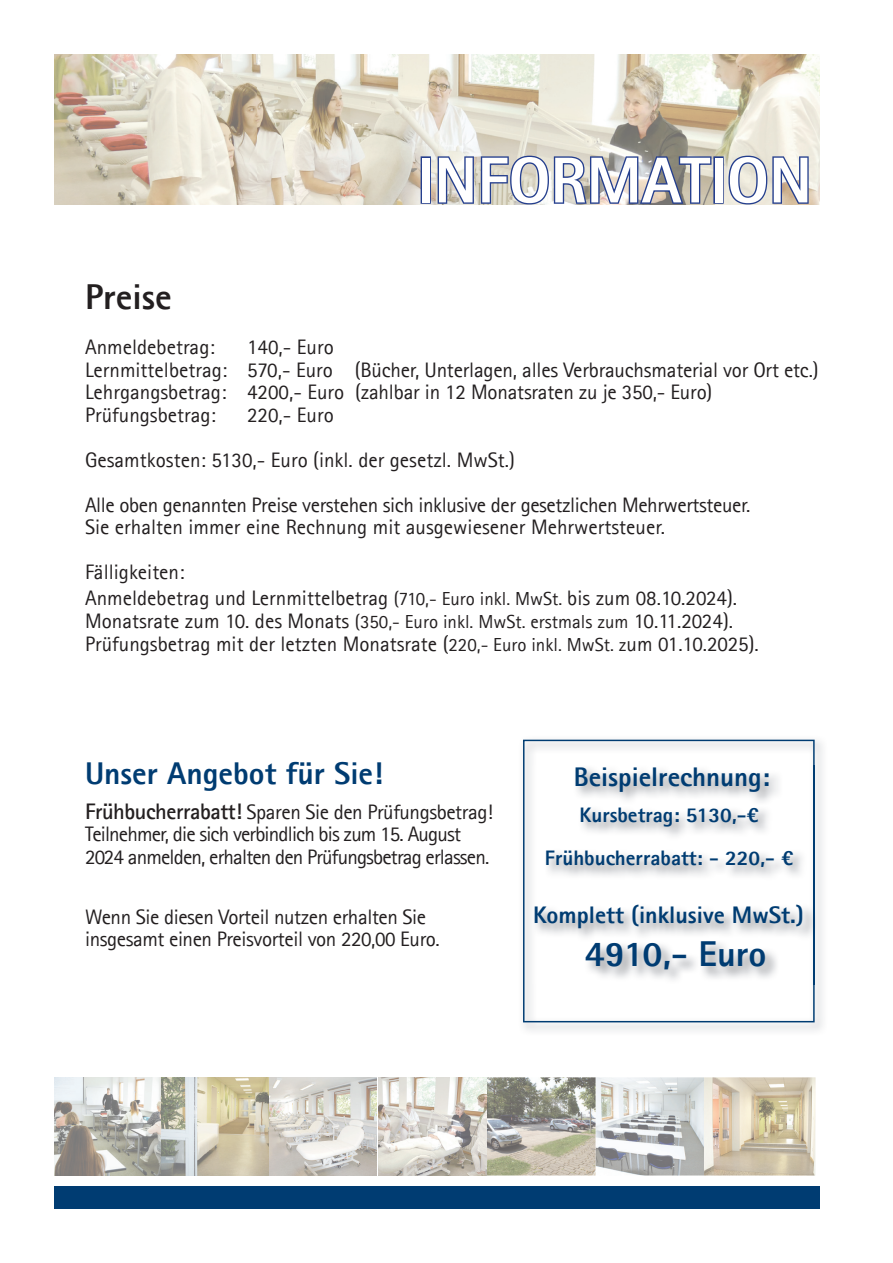
<style>
.page{position:relative;width:893px;height:1263px;background:#fff}
.page>*{position:absolute;margin:0;border:0;box-sizing:border-box;transform-origin:0 0}
.t1{font:800 64.8px "Agfa Rotis Sans Serif";color:#fff}
.t2{font:800 36px "Agfa Rotis Sans Serif";color:#003c72}
.t3{font:800 36px "Agfa Rotis Sans Serif";color:#231f20}
.t4{font:800 31.5px "Agfa Rotis Sans Serif";color:#003c72}
.t5{font:800 27px "Agfa Rotis Sans Serif";color:#003c72}
.t6{font:800 24px "Agfa Rotis Sans Serif";color:#003c72}
.t7{font:21px/22.5px "Agfa Rotis Sans Serif";letter-spacing:-.01em;color:#231f20}
.t8{font:21px/22.5px "Agfa Rotis Sans Serif";letter-spacing:-.04em;color:#231f20}
.t9{font:800 21px/43.5px "Agfa Rotis Sans Serif";color:#003c72;text-align:center}
.s1{font-size:18.9px}
.s2{font-weight:700;font-size:22.5px}
</style>
<div class="page">
<svg style="left:523px;top:740px;width:292px;height:282px"></svg>
<img style="left:533px;top:765px;width:284px;height:219px">
<img style="left:813px;top:765px;width:2px;height:219px">
<div style="left:54px;top:1186px;width:765px;height:23px;background:#003c72"></div>
<img style="left:54px;top:54px;width:765px;height:151px">
<div style="left:421px;top:156px;width:10px;height:48px;border:3px solid #253f8e"></div>
<svg style="left:436px;top:154px;width:277px;height:51px;background:#9ca1b0"></svg>
<div style="left:713px;top:156px;width:11px;height:48px;border:3px solid #253f8e"></div>
<svg style="left:727px;top:154px;width:83px;height:51px;background:#abaebc"></svg>
<img style="left:54px;top:1077px;width:761px;height:98px">
<h1 class="t1" style="left:417px;top:139px;width:396px">INFORMATION</h1>
<h2 class="t3" style="left:85px;top:274px;width:88px">Preise</h2>
<p class="t7" style="left:85px;top:336px;width:131px">Anmeldebetrag:</p>
<p class="t7" style="left:85px;top:336px;width:735px;text-indent:162px">140,- Euro<br>Lernmittelbetrag: 570,- Euro (Bücher, Unterlagen, alles Verbrauchsmaterial vor Ort etc.)<br>Lehrgangsbetrag: 4200,- Euro (zahlbar in 12 Monatsraten zu je 350,- Euro)<br>Prüfungsbetrag:</p>
<p class="t7" style="left:85px;top:392px;width:667px;line-height:45px;text-indent:162px">220,- Euro<br>Gesamtkosten: 5130,- Euro (inkl. der gesetzl. MwSt.)<br>Alle oben genannten Preise verstehen sich inklusive der gesetzlichen Mehrwertsteuer.</p>
<p class="t7" style="left:85px;top:505px;width:581px;line-height:45px">Sie erhalten immer eine Rechnung mit ausgewiesener Mehrwertsteuer.<br>Fälligkeiten:</p>
<p class="t7" style="left:85px;top:586px;width:675px;line-height:23px">Anmeldebetrag und Lernmittelbetrag <span class="s1">(710,- Euro inkl. MwSt.</span> bis zum 08.10.2024).<br>Monatsrate zum 10. des Monats <span class="s1">(350,- Euro inkl. MwSt. erstmals zum</span> 10.11.2024).<br>Prüfungsbetrag mit der letzten Monatsrate (<span class="s1">220,- Euro inkl. MwSt. z</span>um 01.10.2025).</p>
<h3 class="t4" style="left:85px;top:754px;width:300px">Unser Angebot für Sie!</h3>
<p class="t8" style="left:85px;top:800px;width:409px"><span class="s2">Frühbucherrabatt!</span> Sparen Sie den Prüfungsbetrag!<br>Teilnehmer, die sich verbindlich bis zum 15. August<br>2024 anmelden, erhalten den Prüfungsbetrag erlassen.</p>
<p class="t7" style="left:85px;top:905px;width:356px">Wenn Sie diesen Vorteil nutzen erhalten Sie insgesamt einen Preisvorteil von 220,00 Euro.</p>
<p class="t5" style="left:574px;top:759px;width:198px">Beispielrechnung:</p>
<p class="t9" style="left:545px;top:792px;width:250px">Kursbetrag: 5130,-€<br>Frühbucherrabatt: - 220,- €</p>
<p class="t6" style="left:533px;top:900px;width:272px">Komplett (inklusive MwSt.)</p>
<h2 class="t2" style="left:585px;top:931px;width:183px">4910,- Euro</h2>
</div>
